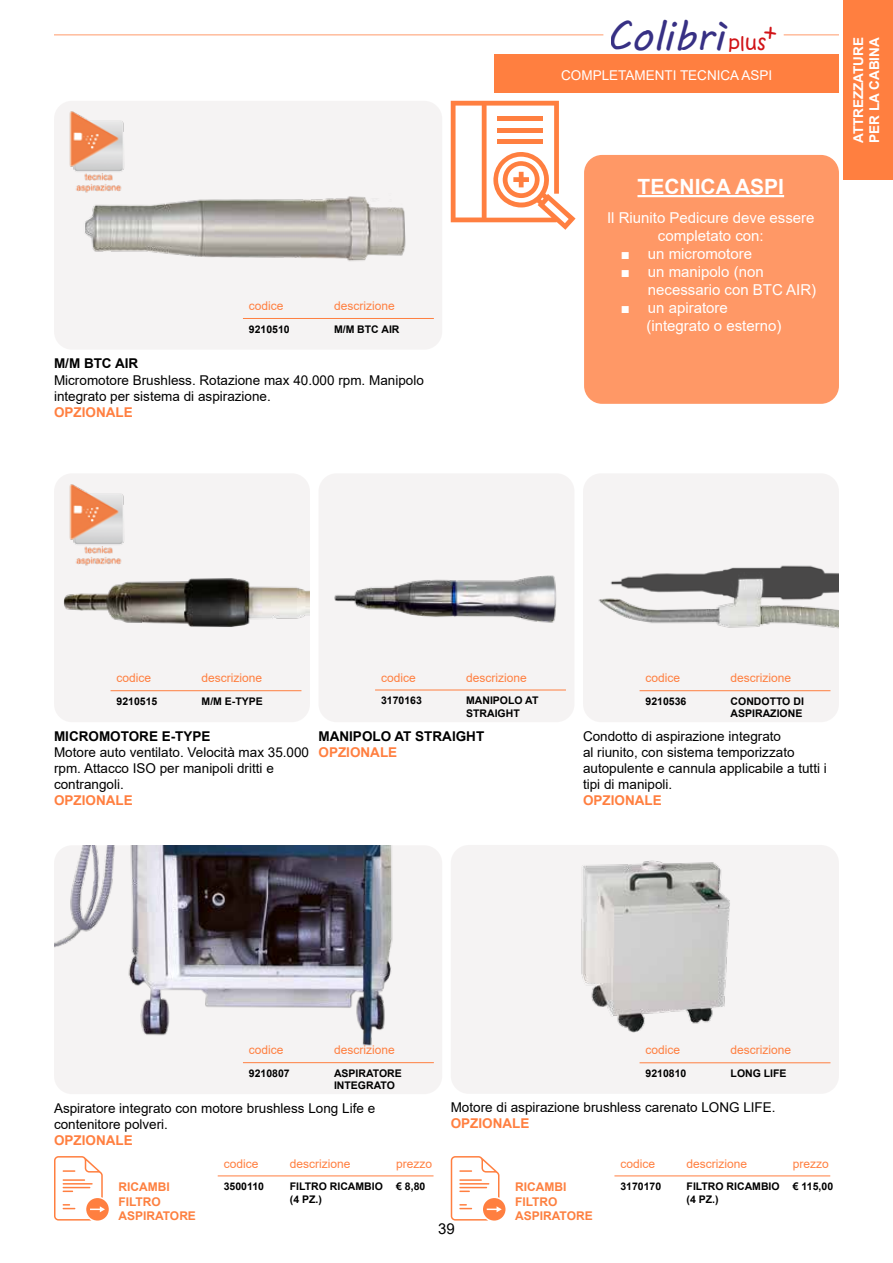
<style>
.page{position:relative;width:893px;height:1263px;background:#fff}
.page>*{position:absolute;margin:0;border:0;box-sizing:border-box;transform-origin:0 0}
.t1{font:41.25px "MV Boli";color:#373084}
.t2{font:700 21px "Arial";color:#fff}
.t3{font:19.05px "Kristen ITC";color:#d11317}
.t4{font:15px/18px "Arial";color:#fff}
.t5{font:15px "Arial";color:#000}
.t6{font:13.5px/16.2px "Arial";color:#000}
.t7{font:700 13.5px "Arial";color:#ff7f40}
.t8{font:700 13.5px "Arial";color:#000}
.t9{font:13.5px "Arial";color:#fff}
.t10{font:700 13.5px/16.2px "Arial";color:#fff}
.t11{font:12px "Arial";color:#ff7f40}
.t12{font:700 12px/14.4px "Arial";color:#fd8040}
.t13{font:700 10.5px/12.6px "Arial";color:#000}
</style>
<div class="page">
<div style="left:54px;top:101px;width:388px;height:249px;background:#f2efef;border-radius:18px"></div>
<div style="left:318px;top:473px;width:256px;height:249px;background:#f2efef;border-radius:18px"></div>
<div style="left:54px;top:473px;width:256px;height:249px;background:#f2efef;border-radius:18px"></div>
<div style="left:583px;top:473px;width:256px;height:249px;background:#f2efef;border-radius:18px"></div>
<div style="left:54px;top:845px;width:388px;height:249px;background:#f2efef;border-radius:18px"></div>
<div style="left:451px;top:845px;width:388px;height:249px;background:#f2efef;border-radius:18px"></div>
<div style="left:843px;top:0;width:50px;height:180px;background:#ff7f40"></div>
<img style="left:85px;top:196px;width:321px;height:65px">
<img style="left:64px;top:578px;width:246px;height:49px">
<img style="left:334px;top:575px;width:222px;height:48px">
<img style="left:598px;top:565px;width:241px;height:64px">
<img style="left:54px;top:846px;width:380px;height:218px">
<img style="left:581px;top:860px;width:149px;height:173px">
<hr style="left:243px;top:318px;width:191px;height:1px;background:#ff7f40">
<hr style="left:111px;top:690px;width:190px;height:1px;background:#ff7f40">
<hr style="left:375px;top:690px;width:191px;height:1px;background:#ff7f40">
<img style="left:69px;top:111px;width:55px;height:82px">
<img style="left:69px;top:484px;width:55px;height:82px">
<div style="left:495px;top:54px;width:344px;height:38px;background:#ff7f40"></div>
<hr style="left:639px;top:690px;width:191px;height:1px;background:#ff7f40">
<hr style="left:243px;top:1062px;width:191px;height:1px;background:#ff7f40">
<hr style="left:54px;top:34px;width:549px;height:1px;background:#ff7f40">
<hr style="left:784px;top:34px;width:55px;height:1px;background:#ff7f40">
<hr style="left:639px;top:1062px;width:191px;height:1px;background:#ff7f40">
<div style="left:584px;top:155px;width:255px;height:249px;background:#ff9866;border-radius:18px"></div>
<hr style="left:637px;top:195px;width:147px;height:2px;background:#fff">
<svg style="left:451px;top:101px;width:125px;height:129px"></svg>
<svg style="left:54px;top:1156px;width:55px;height:64px"></svg>
<hr style="left:218px;top:1175px;width:215px;height:1px;background:#ff7f40">
<svg style="left:451px;top:1156px;width:54px;height:64px"></svg>
<hr style="left:614px;top:1175px;width:216px;height:1px;background:#ff7f40">
<p class="t11" style="left:249px;top:298px;width:36px">codice</p>
<p class="t11" style="left:334px;top:298px;width:62px">descrizione</p>
<p class="t13" style="left:249px;top:323px;width:42px">9210510</p>
<p class="t13" style="left:334px;top:323px;width:67px">M/M BTC AIR</p>
<p class="t8" style="left:54px;top:354px;width:86px">M/M BTC AIR</p>
<p class="t6" style="left:54px;top:372px;width:371px">Micromotore Brushless. Rotazione max 40.000 rpm. Manipolo integrato per sistema di aspirazione.</p>
<p class="t7" style="left:54px;top:403px;width:80px">OPZIONALE</p>
<h1 class="t1" style="left:606px;top:7px;width:173px">Colibrì <sup>+</sup></h1>
<h3 class="t3" style="left:728px;top:30px;width:39px">plus</h3>
<p class="t9" style="left:561px;top:66px;width:213px">COMPLETAMENTI TECNICA ASPI</p>
<h2 class="t2" style="left:637px;top:172px;width:148px">TECNICA ASPI</h2>
<p class="t4" style="left:607px;top:208px;width:209px;text-align:center">Il Riunito Pedicure deve essere completato con:</p>
<p class="t4" style="left:621px;top:244px;width:133px">■ un micromotore</p>
<p class="t4" style="left:648px;top:262px;width:170px;text-indent:-27px">■ un manipolo (non necessario con BTC AIR)</p>
<p class="t4" style="left:646px;top:298px;width:137px;text-indent:-26px">■ un apiratore (integrato o esterno)</p>
<p class="t10" style="left:850px;top:143px;width:107px;rotate:-90deg">ATTREZZATURE<br>PER LA CABINA</p>
<p class="t11" style="left:117px;top:670px;width:36px">codice</p>
<p class="t11" style="left:202px;top:670px;width:62px">descrizione</p>
<p class="t13" style="left:117px;top:695px;width:42px">9210515</p>
<p class="t13" style="left:202px;top:695px;width:63px">M/M E-TYPE</p>
<p class="t8" style="left:54px;top:726px;width:158px">MICROMOTORE E-TYPE</p>
<p class="t6" style="left:54px;top:744px;width:257px">Motore auto ventilato. Velocità max 35.000 rpm. Attacco ISO per manipoli dritti e contrangoli.</p>
<p class="t7" style="left:54px;top:791px;width:80px">OPZIONALE</p>
<p class="t11" style="left:381px;top:669px;width:36px">codice</p>
<p class="t11" style="left:466px;top:669px;width:62px">descrizione</p>
<p class="t13" style="left:381px;top:694px;width:42px">3170163</p>
<p class="t13" style="left:466px;top:694px;width:74px">MANIPOLO AT<br>STRAIGHT</p>
<p class="t8" style="left:318px;top:726px;width:167px">MANIPOLO AT STRAIGHT</p>
<p class="t7" style="left:318px;top:742px;width:80px">OPZIONALE</p>
<p class="t11" style="left:645px;top:670px;width:36px">codice</p>
<p class="t11" style="left:731px;top:670px;width:62px">descrizione</p>
<p class="t13" style="left:645px;top:695px;width:42px">9210536</p>
<p class="t13" style="left:731px;top:695px;width:75px">CONDOTTO DI<br>ASPIRAZIONE</p>
<p class="t6" style="left:583px;top:728px;width:245px">Condotto di aspirazione integrato<br>al riunito, con sistema temporizzato autopulente e cannula applicabile a tutti i tipi di manipoli.</p>
<p class="t7" style="left:583px;top:791px;width:80px">OPZIONALE</p>
<p class="t11" style="left:249px;top:1042px;width:36px">codice</p>
<p class="t11" style="left:334px;top:1042px;width:62px">descrizione</p>
<p class="t13" style="left:249px;top:1067px;width:42px">9210807</p>
<p class="t13" style="left:334px;top:1067px;width:69px">ASPIRATORE<br>INTEGRATO</p>
<p class="t11" style="left:645px;top:1042px;width:36px">codice</p>
<p class="t11" style="left:731px;top:1042px;width:62px">descrizione</p>
<p class="t13" style="left:645px;top:1067px;width:42px">9210810</p>
<p class="t13" style="left:731px;top:1067px;width:58px">LONG LIFE</p>
<p class="t6" style="left:54px;top:1099px;width:323px">Aspiratore integrato con motore brushless Long Life e contenitore polveri.</p>
<p class="t7" style="left:54px;top:1131px;width:80px">OPZIONALE</p>
<p class="t6" style="left:451px;top:1099px;width:326px">Motore di aspirazione brushless carenato LONG LIFE.</p>
<p class="t7" style="left:451px;top:1114px;width:80px">OPZIONALE</p>
<p class="t12" style="left:118px;top:1180px;width:79px">RICAMBI<br>FILTRO<br>ASPIRATORE</p>
<p class="t11" style="left:224px;top:1155px;width:36px">codice</p>
<p class="t11" style="left:290px;top:1155px;width:62px">descrizione</p>
<p class="t11" style="left:396px;top:1155px;width:38px">prezzo</p>
<p class="t13" style="left:224px;top:1180px;width:42px">3500110</p>
<p class="t13" style="left:290px;top:1180px;width:95px">FILTRO RICAMBIO (4 PZ.)</p>
<p class="t13" style="left:396px;top:1180px;width:31px">€ 8,80</p>
<p class="t12" style="left:515px;top:1180px;width:79px">RICAMBI<br>FILTRO<br>ASPIRATORE</p>
<p class="t5" style="left:438px;top:1218px;width:18px">39</p>
<p class="t11" style="left:620px;top:1155px;width:36px">codice</p>
<p class="t11" style="left:687px;top:1155px;width:62px">descrizione</p>
<p class="t11" style="left:793px;top:1155px;width:38px">prezzo</p>
<p class="t13" style="left:620px;top:1180px;width:42px">3170170</p>
<p class="t13" style="left:687px;top:1180px;width:95px">FILTRO RICAMBIO (4 PZ.)</p>
<p class="t13" style="left:793px;top:1180px;width:42px">€ 115,00</p>
</div>
